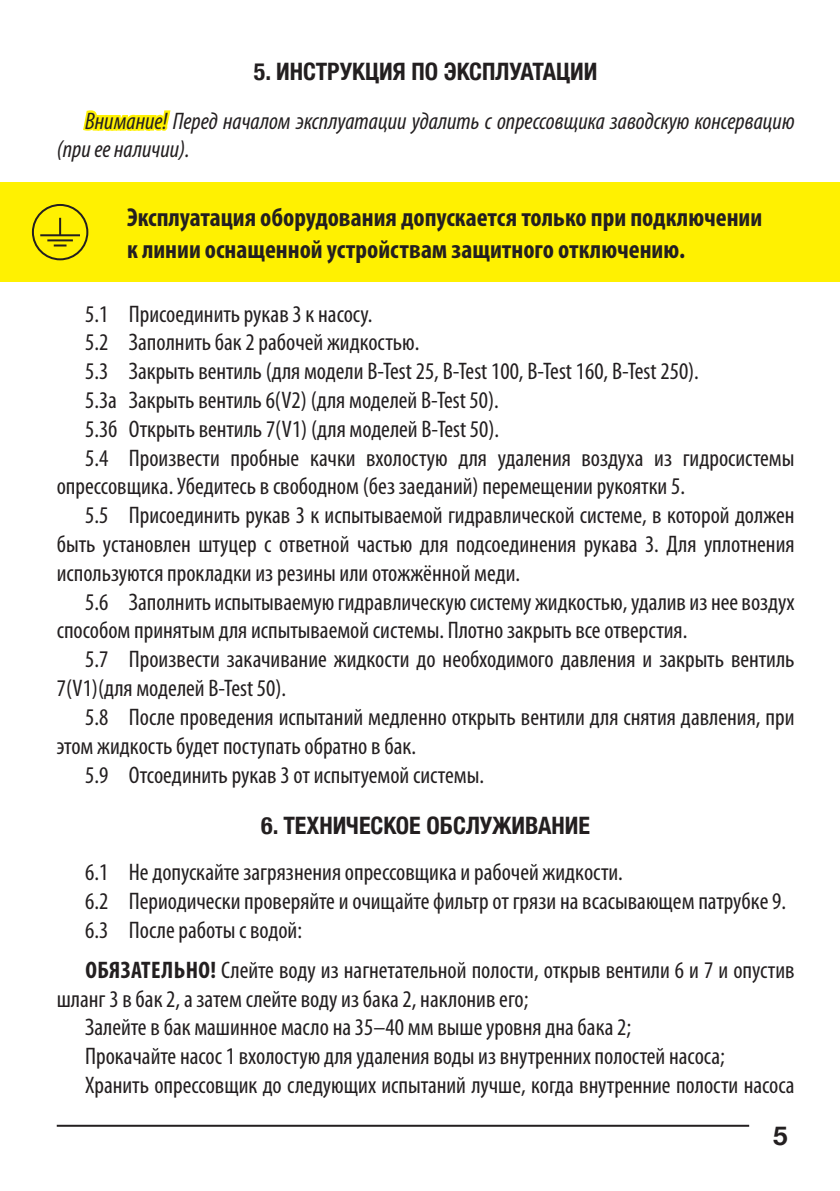
<style>
.page{position:relative;width:840px;height:1191px;background:#fff}
.page>*{position:absolute;margin:0;border:0;box-sizing:border-box;transform-origin:0 0}
.t1{font:700 condensed 26px/31.2px "Myriad Pro";color:#231f20}
.t2{font:700 26px "Helvetica Neue";color:#231f20}
.text{font:condensed 24px/28.8px "Myriad Pro";color:#231f20}
.text-2{font:italic condensed 24px/28.8px "Myriad Pro";color:#231f20}
.t3{font:700 condensed 24px "Helvetica Neue";color:#231f20}
.s1{color:#fff101}
.s2{font-weight:700}
</style>
<div class="page">
<hr style="left:57px;top:1124px;width:691px;height:2px;background:#231f20">
<div style="left:0;top:183px;width:839px;height:99px;background:#fff101"></div>
<hr style="left:40px;top:234px;width:40px;height:2px;background:#231f20">
<hr style="left:47px;top:239px;width:26px;height:2px;background:#231f20">
<svg style="left:54px;top:244px;width:12px;height:2px"></svg>
<svg style="left:59px;top:218px;width:2px;height:16px"></svg>
<div style="left:32px;top:204px;width:56px;height:56px;border:2px solid #231f20;border-radius:50%"></div>
<p class="t3" style="left:254px;top:51px;width:345px">5. ИНСТРУКЦИЯ ПО ЭКСПЛУАТАЦИИ</p>
<p class="text-2" style="left:57px;top:106px;width:739px;text-indent:28px"><span class="s1">Внимание!</span> Перед началом эксплуатации удалить с опрессовщика заводскую консервацию (при ее наличии).</p>
<p class="t1" style="left:127px;top:201px;width:636px">Эксплуатация оборудования допускается только при подключении к линии оснащенной устройствам защитного отключению.</p>
<p class="text" style="left:85px;top:299px;width:288px">5.1 Присоединить рукав 3 к насосу.</p>
<p class="text" style="left:85px;top:328px;width:335px">5.2 Заполнить бак 2 рабочей жидкостью.</p>
<p class="text" style="left:85px;top:356px;width:615px">5.3 Закрыть вентиль (для модели B-Test 25, B-Test 100, B-Test 160, B-Test 250).</p>
<p class="text" style="left:85px;top:385px;width:415px">5.3а Закрыть вентиль 6(V2) (для моделей B-Test 50).</p>
<p class="text" style="left:85px;top:414px;width:415px">5.3б Открыть вентиль 7(V1) (для моделей B-Test 50).</p>
<p class="text" style="left:57px;top:443px;width:738px;text-indent:28px">5.4 Произвести пробные качки вхолостую для удаления воздуха из гидросистемы опрессовщика. Убедитесь в свободном (без заеданий) перемещении рукоятки 5.</p>
<p class="text" style="left:57px;top:500px;width:739px;text-align:justify;text-indent:28px">5.5 Присоединить рукав 3 к испытываемой гидравлической системе, в которой должен быть установлен штуцер с ответной частью для подсоединения рукава 3. Для уплотнения используются прокладки из резины или отожжённой меди.</p>
<p class="text" style="left:57px;top:587px;width:739px;text-indent:28px">5.6 Заполнить испытываемую гидравлическую систему жидкостью, удалив из нее воздух способом принятым для испытываемой системы. Плотно закрыть все отверстия.</p>
<p class="text" style="left:57px;top:644px;width:738px;text-indent:28px">5.7 Произвести закачивание жидкости до необходимого давления и закрыть вентиль<br>7(V1)(для моделей B-Test 50).</p>
<p class="text" style="left:57px;top:702px;width:738px;text-indent:28px">5.8 После проведения испытаний медленно открыть вентили для снятия давления, при этом жидкость будет поступать обратно в бак.</p>
<p class="text" style="left:85px;top:760px;width:400px">5.9 Отсоединить рукав 3 от испытуемой системы.</p>
<p class="t3" style="left:261px;top:805px;width:330px">6. ТЕХНИЧЕСКОЕ ОБСЛУЖИВАНИЕ</p>
<p class="text" style="left:85px;top:857px;width:539px">6.1 Не допускайте загрязнения опрессовщика и рабочей жидкости.</p>
<p class="text" style="left:85px;top:886px;width:702px">6.2 Периодически проверяйте и очищайте фильтр от грязи на всасывающем патрубке 9.</p>
<p class="text" style="left:85px;top:915px;width:218px">6.3 После работы с водой:</p>
<p class="text" style="left:57px;top:955px;width:739px;text-indent:29px"><span class="s2">ОБЯЗАТЕЛЬНО!</span> Слейте воду из нагнетательной полости, открыв вентили 6 и 7 и опустив шланг 3 в бак 2, а затем слейте воду из бака 2, наклонив его;</p>
<p class="text" style="left:85px;top:1012px;width:547px">Залейте в бак машинное масло на 35–40 мм выше уровня дна бака 2;</p>
<p class="text" style="left:85px;top:1041px;width:640px">Прокачайте насос 1 вхолостую для удаления воды из внутренних полостей насоса;</p>
<p class="text" style="left:85px;top:1070px;width:710px">Хранить опрессовщик до следующих испытаний лучше, когда внутренние полости насоса</p>
<p class="t2" style="left:772px;top:1115px;width:16px">5</p>
</div>
